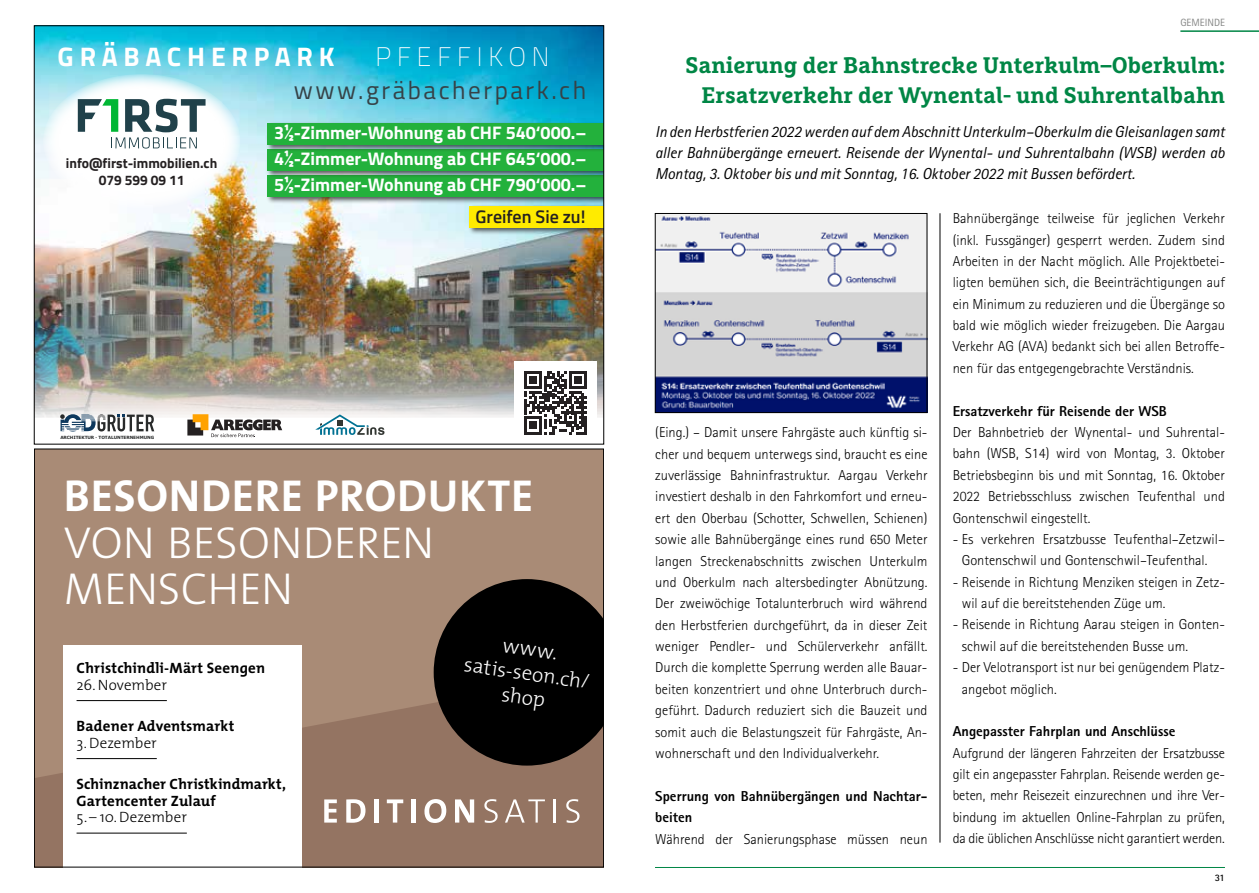
<style>
.page{position:relative;width:1259px;height:893px;background:#fff}
.page>*{position:absolute;margin:0;border:0;box-sizing:border-box;transform-origin:0 0}
.t1{font:300 45px/46.5px "The Mix";color:#fff}
.t2{font:700 45px "The Mix";letter-spacing:.015em;color:#fff}
.t3{font:700 26.85px "Titillium Web";letter-spacing:.22em;color:#fff}
.t4{font:200 26.85px "Titillium Web";letter-spacing:.22em;color:#fff}
.t5{font:25.35px "Titillium Web";letter-spacing:.1em;color:#364247}
.t6{font:700 22.5px/30px "Marselis Slab Pro";color:#008645;text-align:right}
.t7{font:300 20.85px/24.3px "The Mix";color:#fff;text-align:center}
.t8{font:700 18.15px "Titillium Web";color:#fff}
.t9{font:600 18.15px "Titillium Web";color:#242021}
.t10{font:italic 15.9px/21.3px "Rotis Sans Serif Std";color:#000;text-align:justify}
.t11{font:700 15px/16.5px "The Mix";letter-spacing:.01em;color:#000}
.t12{font:300 15px "The Mix";letter-spacing:.005em;color:#000}
.t13{font:300 14.4px/21.5px "Rotis Sans Serif Std";color:#000;text-align:justify}
.t14{font:800 14.4px/21.3px "Rotis Sans Serif Std";color:#000}
.t15{font:700 13.95px/16.6px "Titillium Web";color:#242021;text-align:center}
.t16{font:10.5px "Rotis Sans Serif Std";color:#868786}
.t17{font:700 9.9px "Rotis Sans Serif Std";color:#000}
.t18{font:700 4.35px "Verdana";letter-spacing:-.02em;color:#282a2a}
</style>
<div class="page">
<hr style="left:1180px;top:30px;width:79px;height:2px;background:#008645">
<hr style="left:655px;top:867px;width:570px;height:1px;background:#008645">
<div style="left:34px;top:449px;width:570px;height:418px;background:#a98b76"></div>
<svg style="left:36px;top:671px;width:566px;height:194px;fill:#947462"></svg>
<div style="left:64px;top:645px;width:238px;height:222px;background:#fff"></div>
<hr style="left:77px;top:700px;width:90px;height:1px;background:#000">
<hr style="left:77px;top:758px;width:80px;height:1px;background:#000">
<hr style="left:77px;top:833px;width:110px;height:1px;background:#000">
<svg style="left:434px;top:579px;width:168px;height:187px;background:#1d1713"></svg>
<svg style="left:324px;top:799px;width:13px;height:24px"></svg>
<svg style="left:346px;top:799px;width:19px;height:24px"></svg>
<div style="left:374px;top:799px;width:5px;height:24px;background:#fff"></div>
<svg style="left:387px;top:799px;width:16px;height:24px"></svg>
<div style="left:411px;top:799px;width:5px;height:24px;background:#fff"></div>
<svg style="left:424px;top:799px;width:22px;height:24px"></svg>
<svg style="left:455px;top:799px;width:19px;height:24px"></svg>
<svg style="left:484px;top:799px;width:13px;height:24px"></svg>
<svg style="left:505px;top:799px;width:40px;height:24px"></svg>
<hr style="left:553px;top:799px;width:3px;height:24px;background:#fff">
<svg style="left:566px;top:799px;width:13px;height:24px"></svg>
<img style="left:36px;top:28px;width:566px;height:390px">
<svg style="left:43px;top:74px;width:197px;height:134px"></svg>
<svg style="left:60px;top:414px;width:94px;height:17px"></svg>
<svg style="left:78px;top:99px;width:127px;height:50px"></svg>
<svg style="left:187px;top:414px;width:95px;height:23px"></svg>
<svg style="left:315px;top:414px;width:69px;height:21px"></svg>
<div style="left:468px;top:205px;width:136px;height:30px;background:#242021;opacity:.75"></div>
<div style="left:470px;top:206px;width:134px;height:21px;background:#ffeb00"></div>
<div style="left:266px;top:174px;width:338px;height:30px;background:#242021;opacity:.75"></div>
<div style="left:268px;top:175px;width:336px;height:21px;background:#23b13c"></div>
<div style="left:266px;top:148px;width:338px;height:30px;background:#242021;opacity:.75"></div>
<div style="left:268px;top:149px;width:336px;height:21px;background:#23b13c"></div>
<div style="left:266px;top:121px;width:338px;height:31px;background:#242021;opacity:.75"></div>
<div style="left:268px;top:123px;width:336px;height:21px;background:#23b13c"></div>
<div style="left:514px;top:361px;width:82px;height:83px;background:#fff"></div>
<svg style="left:524px;top:371px;width:62px;height:63px"></svg>
<img style="left:657px;top:215px;width:268px;height:196px">
<div style="left:655px;top:213px;width:272px;height:200px;border:1px solid #000"></div>
<hr style="left:939px;top:213px;width:1px;height:630px;background:#000">
<h2 class="t3" style="left:58px;top:36px;width:278px">GRÄBACHERPARK</h2>
<h2 class="t4" style="left:375px;top:37px;width:175px">PFEFFIKON</h2>
<h3 class="t5" style="left:294px;top:72px;width:294px">www.gräbacherpark.ch</h3>
<p class="t15" style="left:66px;top:154px;width:153px">info@first-immobilien.ch<br>079 599 09 11</p>
<p class="t8" style="left:274px;top:119px;width:314px">3½-Zimmer-Wohnung ab CHF 540‘000.–</p>
<p class="t8" style="left:274px;top:145px;width:314px">4½-Zimmer-Wohnung ab CHF 645‘000.–</p>
<p class="t8" style="left:274px;top:171px;width:314px">5½-Zimmer-Wohnung ab CHF 790‘000.–</p>
<p class="t9" style="left:475px;top:203px;width:111px">Greifen Sie zu!</p>
<p class="t18" style="left:60px;top:434px;width:95px">ARCHITEKTUR ∙ TOTALUNTERNEHMUNG</p>
<h1 class="t2" style="left:64px;top:458px;width:471px">BESONDERE PRODUKTE</h1>
<h1 class="t1" style="left:64px;top:518px;width:372px">VON BESONDEREN<br>MENSCHEN</h1>
<p class="t11" style="left:77px;top:660px;width:190px">Christchindli-Märt Seengen</p>
<p class="t12" style="left:77px;top:672px;width:92px">26. November</p>
<p class="t11" style="left:77px;top:718px;width:159px">Badener Adventsmarkt</p>
<p class="t12" style="left:77px;top:730px;width:82px">3.Dezember</p>
<p class="t11" style="left:77px;top:776px;width:211px">Schinznacher Christkindmarkt,<br>Gartencenter Zulauf</p>
<p class="t12" style="left:77px;top:805px;width:112px">5. – 10.Dezember</p>
<h3 class="t7" style="left:469px;top:627px;width:128px;rotate:8deg">www. satis-seon.ch/ shop</h3>
<p class="t16" style="left:1180px;top:16px;width:46px">GEMEINDE</p>
<h3 class="t6" style="left:685px;top:50px;width:541px">Sanierung der Bahnstrecke Unterkulm–Oberkulm:<br>Ersatzverkehr der Wynental- und Suhrentalbahn</h3>
<p class="t10" style="left:655px;top:121px;width:571px">In den Herbstferien 2022 werden auf dem Abschnitt Unterkulm–Oberkulm die Gleisanlagen samt aller Bahnübergänge erneuert. Reisende der Wynental- und Suhrentalbahn (WSB) werden ab Montag, 3. Oktober bis und mit Sonntag, 16. Oktober 2022 mit Bussen befördert.</p>
<p class="t13" style="left:655px;top:422px;width:274px">(Eing.) – Damit unsere Fahrgäste auch künftig si&shy;cher und bequem unterwegs sind, braucht es eine zuverlässige Bahninfrastruktur. Aargau Verkehr investiert deshalb in den Fahrkomfort und erneu&shy;ert den Oberbau (Schotter, Schwellen, Schienen) sowie alle Bahnübergänge eines rund 650 Meter langen Streckenabschnitts zwischen Unterkulm und Oberkulm nach altersbedingter Abnützung.<br>Der zweiwöchige Totalunterbruch wird während den Herbstferien durchgeführt, da in dieser Zeit weniger Pendler- und Schülerverkehr anfällt.<br>Durch die komplette Sperrung werden alle Bauar&shy;beiten konzentriert und ohne Unterbruch durch&shy;geführt. Dadurch reduziert sich die Bauzeit und somit auch die Belastungszeit für Fahrgäste, An&shy;wohnerschaft und den Individualverkehr.</p>
<p class="t14" style="left:655px;top:785px;width:274px">Sperrung von Bahnübergängen und Nachtar&shy;beiten</p>
<p class="t13" style="left:655px;top:828px;width:274px">Während der Sanierungsphase müssen neun</p>
<p class="t13" style="left:952px;top:208px;width:274px">Bahnübergänge teilweise für jeglichen Verkehr (inkl. Fussgänger) gesperrt werden. Zudem sind Arbeiten in der Nacht möglich. Alle Projektbetei&shy;ligten bemühen sich, die Beeinträchtigungen auf ein Minimum zu reduzieren und die Übergänge so bald wie möglich wieder freizugeben. Die Aargau Verkehr AG (AVA) bedankt sich bei allen Betroffe&shy;nen für das entgegengebrachte Verständnis.</p>
<p class="t14" style="left:952px;top:400px;width:216px">Ersatzverkehr für Reisende der WSB</p>
<p class="t13" style="left:952px;top:422px;width:274px">Der Bahnbetrieb der Wynental- und Suhrental&shy;bahn (WSB, S14) wird von Montag, 3. Oktober Betriebsbeginn bis und mit Sonntag, 16. Oktober 2022 Betriebsschluss zwischen Teufenthal und Gontenschwil eingestellt.</p>
<p class="t13" style="left:952px;top:529px;width:274px;text-align:center">- Es verkehren Ersatzbusse Teufenthal–Zetzwil–<br>Gontenschwil und Gontenschwil–Teufenthal.</p>
<p class="t13" style="left:962px;top:571px;width:265px;text-indent:-9px">- Reisende in Richtung Menziken steigen in Zetz&shy;wil auf die bereitstehenden Züge um.</p>
<p class="t13" style="left:962px;top:614px;width:265px;text-indent:-9px">- Reisende in Richtung Aarau steigen in Gonten&shy;schwil auf die bereitstehenden Busse um.</p>
<p class="t13" style="left:962px;top:657px;width:263px;text-indent:-9px">- Der Velotransport ist nur bei genügendem Platz&shy;angebot möglich.</p>
<p class="t14" style="left:952px;top:720px;width:224px">Angepasster Fahrplan und Anschlüsse</p>
<p class="t13" style="left:952px;top:742px;width:274px">Aufgrund der längeren Fahrzeiten der Ersatzbusse gilt ein angepasster Fahrplan. Reisende werden ge&shy;beten, mehr Reisezeit einzurechnen und ihre Ver&shy;bindung im aktuellen Online-Fahrplan zu prüfen, da die üblichen Anschlüsse nicht garantiert werden.</p>
<p class="t17" style="left:1214px;top:871px;width:12px">31</p>
</div>
